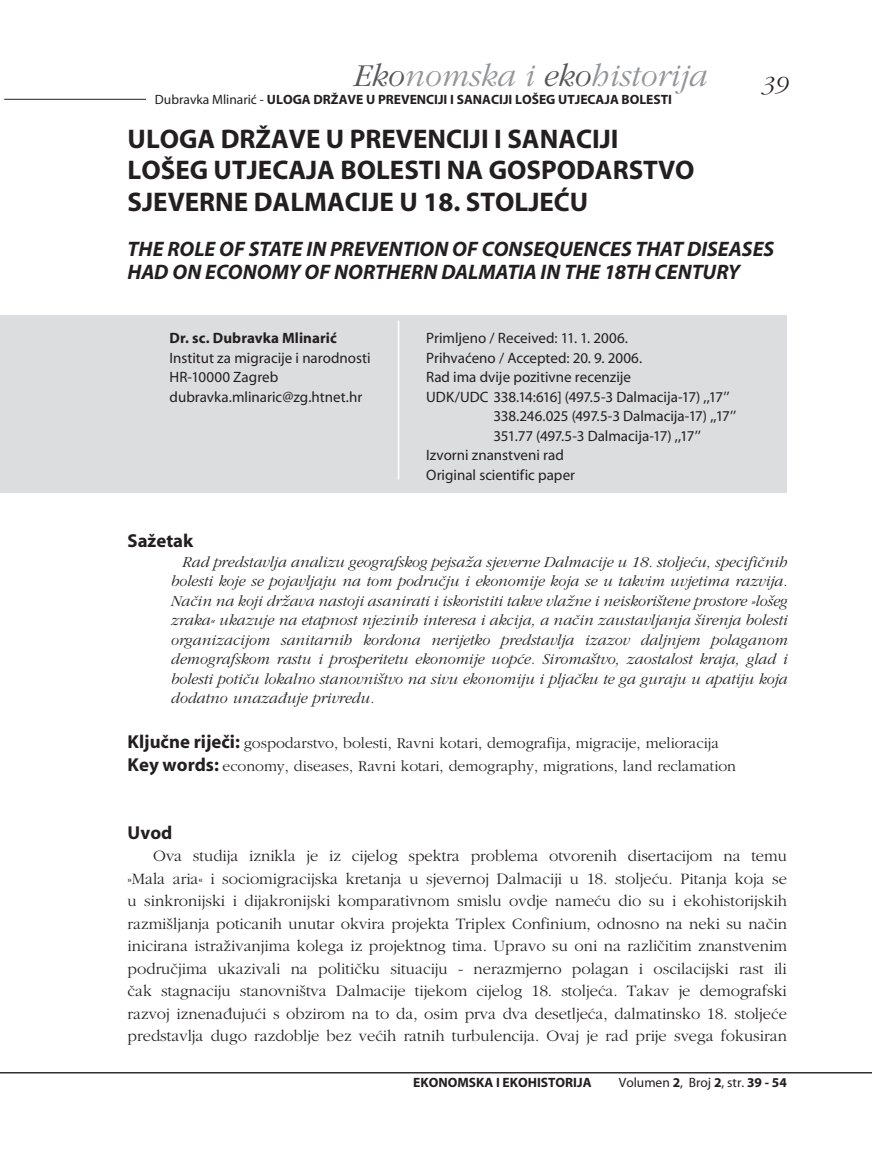
<style>
.page{position:relative;width:872px;height:1149px;background:#fff}
.page>*{position:absolute;margin:0;border:0;box-sizing:border-box;transform-origin:0 0}
.t1{font:italic 300 33px "MER Garamond";color:#939598}
.t2{font:700 27px/31.5px "MER Myriad";color:#231f20}
.t3{font:italic 300 24px "MER Garamond";color:#231f20}
.t4{font:italic 700 21px "MER Myriad";color:#231f20}
.t5{font:700 18.75px "MER Myriad";color:#231f20}
.t6{font:300 16.5px/22.5px "MER Garamond";color:#231f20;text-align:justify}
.t7{font:italic 300 15.75px/19.5px "MER Garamond";color:#231f20;text-align:justify}
.t8{font:300 15.75px/22.5px "MER Garamond";color:#231f20}
.t9{font:500 15px "MER Myriad";color:#231f20}
.t10{font:700 15px "MER Myriad";letter-spacing:.005em;color:#231f20}
.t11{font:700 13.5px "MER Myriad";color:#231f20}
.t12{font:500 13.5px "MER Myriad";color:#231f20}
.s1{color:#57585a}
.s2{font-weight:500}
.s3{font-family:"MER Myriad";font-weight:700;font-size:18.75px}
.s4{font-weight:700}
</style>
<div class="page">
<hr style="left:4px;top:99px;width:665px;height:1px;background:#231f20">
<hr style="left:0;top:1071px;width:872px;height:1px;background:#231f20">
<div style="left:146px;top:93px;width:526px;height:17px;background:#fff"></div>
<div style="left:0;top:315px;width:787px;height:177px;background:#dcdddf"></div>
<hr style="left:398px;top:320px;width:1px;height:159px;background:#fff">
<h1 class="t1" style="left:352px;top:58px;width:355px"><span class="s1">Eko</span>nomska i <span class="s1">eko</span>historija</h1>
<h3 class="t3" style="left:760px;top:71px;width:28px">39</h3>
<p class="t11" style="left:155px;top:92px;width:518px"><span class="s2">Dubravka Mlinarić -</span> ULOGA DRŽAVE U PREVENCIJI I SANACIJI LOŠEG UTJECAJA BOLESTI</p>
<h2 class="t2" style="left:128px;top:124px;width:568px">ULOGA DRŽAVE U PREVENCIJI I SANACIJI<br>LOŠEG UTJECAJA BOLESTI NA GOSPODARSTVO<br>SJEVERNE DALMACIJE U 18. STOLJEĆU</h2>
<p class="t4" style="left:128px;top:238px;width:13px">THE</p>
<p class="t4" style="left:167px;top:238px;width:14px">ROLE</p>
<p class="t4" style="left:219px;top:238px;width:52px">OF STATE</p>
<p class="t4" style="left:306px;top:238px;width:37px">IN PREVENTION</p>
<p class="t4" style="left:452px;top:238px;width:44px">OF CON</p>
<p class="t4" style="left:522px;top:238px;width:50px">SEQUENCE</p>
<p class="t4" style="left:621px;top:238px;width:28px">S THAT</p>
<p class="t4" style="left:687px;top:238px;width:89px">DISEA SES</p>
<p class="t4" style="left:128px;top:260px;width:93px">HAD ON ECONOM</p>
<p class="t4" style="left:289px;top:260px;width:60px">Y OF NORTHERN</p>
<p class="t4" style="left:441px;top:260px;width:27px">DALMATIA</p>
<p class="t4" style="left:540px;top:260px;width:37px">IN THE</p>
<p class="t4" style="left:604px;top:260px;width:64px">18TH CENTUR</p>
<p class="t4" style="left:728px;top:260px;width:13px">Y</p>
<p class="t10" style="left:170px;top:330px;width:169px">Dr. sc. Dubravka Mlinarić</p>
<p class="t9" style="left:426px;top:330px;width:203px">Primljeno / Received: 11. 1. 2006.</p>
<p class="t9" style="left:170px;top:349px;width:202px">Institut za migracije i narodnosti</p>
<p class="t9" style="left:426px;top:349px;width:217px">Prihvaćeno / Accepted: 20. 9. 2006.</p>
<p class="t9" style="left:170px;top:369px;width:110px">HR-10000 Zagreb</p>
<p class="t9" style="left:426px;top:369px;width:206px">Rad ima dvije pozitivne recenzije</p>
<p class="t9" style="left:170px;top:388px;width:194px">dubravka.mlinaric@zg.htnet.hr</p>
<p class="t9" style="left:426px;top:388px;width:305px">UDK/UDC 338.14:616] (497.5-3 Dalmacija-17) ,,17’’</p>
<p class="t9" style="left:493px;top:408px;width:244px">338.246.025 (497.5-3 Dalmacija-17) ,,17’’</p>
<p class="t9" style="left:493px;top:427px;width:209px">351.77 (497.5-3 Dalmacija-17) ,,17’’</p>
<p class="t9" style="left:426px;top:447px;width:139px">Izvorni znanstveni rad</p>
<p class="t9" style="left:426px;top:466px;width:150px">Original scientific paper</p>
<p class="t5" style="left:128px;top:530px;width:67px">Sažetak</p>
<p class="t7" style="left:170px;top:552px;width:618px;text-indent:11px">Rad predstavlja analizu geografskog pejsaža sjeverne Dalmacije u 18. stoljeću, specifičnih bolesti koje se pojavljaju na tom području i ekonomije koja se u takvim uvjetima razvija.<br>Način na koji država nastoji asanirati i iskoristiti takve vlažne i neiskorištene prostore »lošeg zraka« ukazuje na etapnost njezinih interesa i akcija, a način zaustavljanja širenja bolesti organizacijom sanitarnih kordona nerijetko predstavlja izazov daljnjem polaganom demografskom rastu i prosperitetu ekonomije uopće. Siromaštvo, zaostalost kraja, glad i bolesti potiču lokalno stanovništvo na sivu ekonomiju i pljačku te ga guraju u apatiju koja dodatno unazađuje privredu.</p>
<p class="t8" style="left:128px;top:732px;width:610px"><span class="s3">Ključne riječi:</span> gospodarstvo, bolesti, Ravni kotari, demografija, migracije, melioracija<br><span class="s3">Key words:</span> economy, diseases, Ravni kotari, demography, migrations, land reclamation</p>
<p class="t5" style="left:128px;top:821px;width:46px">Uvod</p>
<p class="t6" style="left:128px;top:844px;width:661px;text-indent:26px">Ova studija iznikla je iz cijelog spektra problema otvorenih disertacijom na temu »Mala aria« i sociomigracijska kretanja u sjevernoj Dalmaciji u 18. stoljeću. Pitanja koja se u sinkronijski i dijakronijski komparativnom smislu ovdje nameću dio su i ekohistorijskih razmišljanja poticanih unutar okvira projekta Triplex Confinium, odnosno na neki su način inicirana istraživanjima kolega iz projektnog tima. Upravo su oni na različitim znanstvenim područjima ukazivali na političku situaciju - nerazmjerno polagan i oscilacijski rast ili čak stagnaciju stanovništva Dalmacije tijekom cijelog 18. stoljeća. Takav je demografski razvoj iznenađujući s obzirom na to da, osim prva dva desetljeća, dalmatinsko 18. stoljeće predstavlja dugo razdoblje bez većih ratnih turbulencija. Ovaj je rad prije svega fokusiran</p>
<p class="t11" style="left:413px;top:1074px;width:180px">EKONOMSKA I EKOHISTORIJA</p>
<p class="t12" style="left:619px;top:1074px;width:170px">Volumen <span class="s4">2</span>, Broj <span class="s4">2</span>, str. <span class="s4">39 - 54</span></p>
</div>
